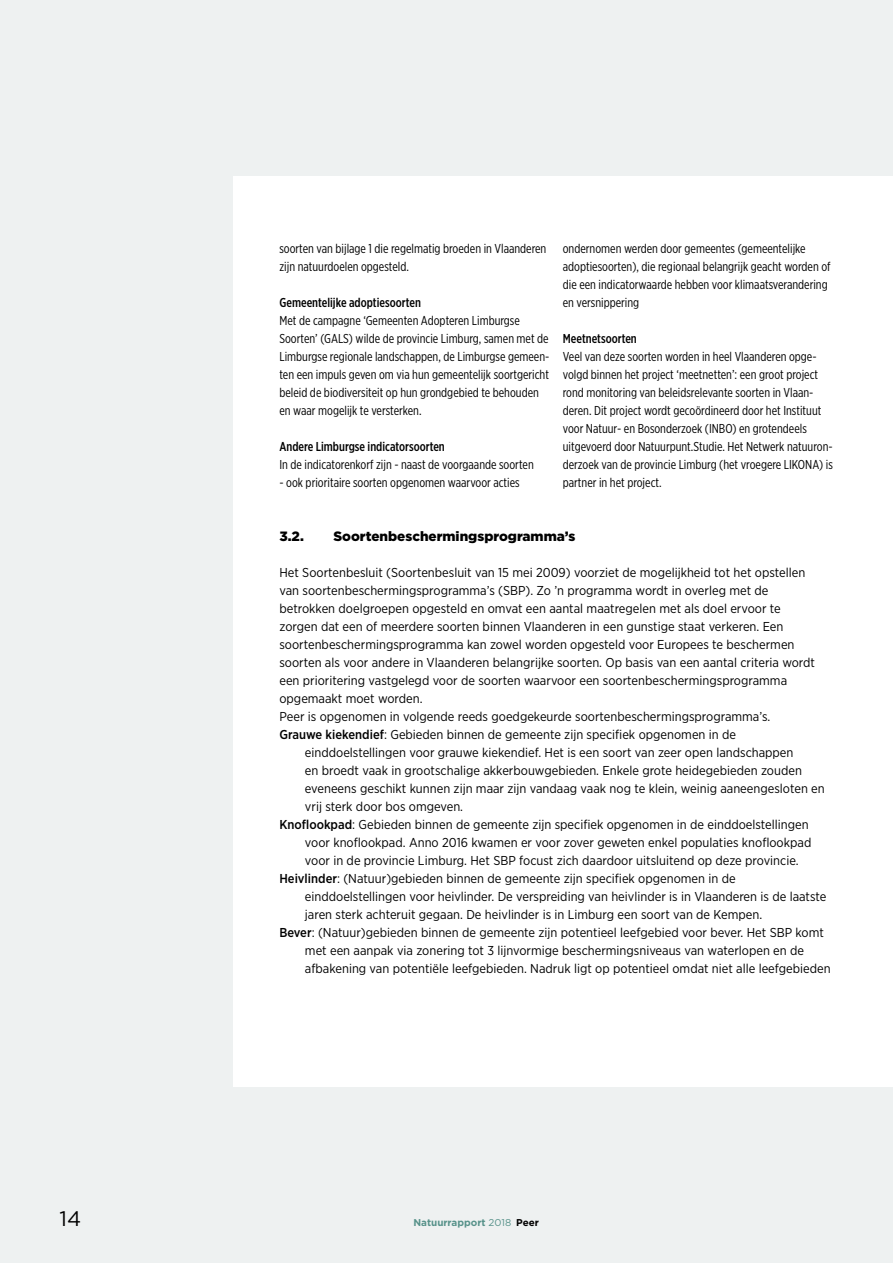
<style>
.page{position:relative;width:893px;height:1263px;background:#eef1f1}
.page>*{position:absolute;margin:0;border:0;box-sizing:border-box;transform-origin:0 0}
.t1{font:21px "Gotham";color:#000}
.Titel_1_2{font:900 13.5px "Gotham";color:#000}
.Tekst_Opsomming_-_nu{font:12.9px/18px "Gotham Narrow";color:#000}
.Toelichting_-_Tekst{font:12.9px/18px "Gotham X Narrow";color:#000}
.Tekst{font:12.9px/18px "Gotham Narrow";color:#000}
.Toelichting_-_Titel{font:500 12.9px "Gotham X Narrow";color:#000}
.t2{font:700 9.9px "Gotham";color:#57928a}
.s1{font-weight:500}
.s2{font-weight:400}
.s3{color:#000}
</style>
<div class="page">
<div style="left:234px;top:176px;width:659px;height:910px;background:#fff"></div>
<p class="Toelichting_-_Tekst" style="left:279px;top:240px;width:268px">soorten van bijlage 1 die regelmatig broeden in Vlaanderen zijn natuurdoelen opgesteld.</p>
<p class="Toelichting_-_Titel" style="left:279px;top:295px;width:143px">Gemeentelijke adoptiesoorten</p>
<p class="Toelichting_-_Tekst" style="left:279px;top:312px;width:271px">Met de campagne ‘Gemeenten Adopteren Limburgse Soorten’ (GALS) wilde de provincie Limburg, samen met de Limburgse regionale landschappen, de Limburgse gemeen&shy;ten een impuls geven om via hun gemeentelijk soortgericht beleid de biodiversiteit op hun grondgebied te behouden en waar mogelijk te versterken.</p>
<p class="Toelichting_-_Titel" style="left:279px;top:439px;width:167px">Andere Limburgse indicatorsoorten</p>
<p class="Toelichting_-_Tekst" style="left:279px;top:456px;width:256px">In de indicatorenkorf zijn - naast de voorgaande soorten</p>
<p class="Toelichting_-_Tekst" style="left:279px;top:474px;width:242px">- ook prioritaire soorten opgenomen waarvoor acties</p>
<p class="Toelichting_-_Tekst" style="left:563px;top:240px;width:269px">ondernomen werden door gemeentes (gemeentelijke adoptiesoorten), die regionaal belangrijk geacht worden of die een indicatorwaarde hebben voor klimaatsverandering en versnippering</p>
<p class="Toelichting_-_Titel" style="left:563px;top:331px;width:76px">Meetnetsoorten</p>
<p class="Toelichting_-_Tekst" style="left:563px;top:348px;width:271px">Veel van deze soorten worden in heel Vlaanderen opge&shy;volgd binnen het project ‘meetnetten’: een groot project rond monitoring van beleidsrelevante soorten in Vlaan&shy;deren. Dit project wordt gecoördineerd door het Instituut voor Natuur- en Bosonderzoek (INBO) en grotendeels uitgevoerd door Natuurpunt.Studie. Het Netwerk natuuron&shy;derzoek van de provincie Limburg (het vroegere LIKONA) is partner in het project.</p>
<p class="Titel_1_2" style="left:279px;top:527px;width:26px">3.2.</p>
<p class="Titel_1_2" style="left:333px;top:527px;width:244px">Soortenbeschermingsprogramma’s</p>
<p class="Tekst" style="left:279px;top:563px;width:537px">Het Soortenbesluit (Soortenbesluit van 15 mei 2009) voorziet de mogelijkheid tot het opstellen van soortenbeschermingsprogramma’s (SBP). Zo ’n programma wordt in overleg met de betrokken doelgroepen opgesteld en omvat een aantal maatregelen met als doel ervoor te zorgen dat een of meerdere soorten binnen Vlaanderen in een gunstige staat verkeren. Een soortenbeschermingsprogramma kan zowel worden opgesteld voor Europees te beschermen soorten als voor andere in Vlaanderen belangrijke soorten. Op basis van een aantal criteria wordt een prioritering vastgelegd voor de soorten waarvoor een soortenbeschermingsprogramma opgemaakt moet worden.</p>
<p class="Tekst" style="left:279px;top:707px;width:492px">Peer is opgenomen in volgende reeds goedgekeurde soortenbeschermingsprogramma’s.</p>
<p class="Tekst_Opsomming_-_nu" style="left:305px;top:725px;width:521px;text-indent:-26px"><span class="s1">Grauwe kiekendief</span>: Gebieden binnen de gemeente zijn specifiek opgenomen in de einddoelstellingen voor grauwe kiekendief. Het is een soort van zeer open landschappen<br>en broedt vaak in grootschalige akkerbouwgebieden. Enkele grote heidegebieden zouden eveneens geschikt kunnen zijn maar zijn vandaag vaak nog te klein, weinig aaneengesloten en vrij sterk door bos omgeven.</p>
<p class="Tekst_Opsomming_-_nu" style="left:305px;top:815px;width:508px;text-indent:-26px"><span class="s1">Knoflookpad</span>: Gebieden binnen de gemeente zijn specifiek opgenomen in de einddoelstellingen voor knoflookpad. Anno 2016 kwamen er voor zover geweten enkel populaties knoflookpad voor in de provincie Limburg. Het SBP focust zich daardoor uitsluitend op deze provincie.</p>
<p class="Tekst_Opsomming_-_nu" style="left:305px;top:869px;width:523px;text-indent:-26px"><span class="s1">Heivlinder</span>: (Natuur)gebieden binnen de gemeente zijn specifiek opgenomen in de einddoelstellingen voor heivlinder. De verspreiding van heivlinder is in Vlaanderen is de laatste jaren sterk achteruit gegaan. De heivlinder is in Limburg een soort van de Kempen.</p>
<p class="Tekst_Opsomming_-_nu" style="left:305px;top:923px;width:527px;text-indent:-26px"><span class="s1">Bever</span>: (Natuur)gebieden binnen de gemeente zijn potentieel leefgebied voor bever. Het SBP komt met een aanpak via zonering tot 3 lijnvormige beschermingsniveaus van waterlopen en de afbakening van potentiële leefgebieden. Nadruk ligt op potentieel omdat niet alle leefgebieden</p>
<h1 class="t1" style="left:60px;top:1205px;width:23px">14</h1>
<p class="t2" style="left:413px;top:1215px;width:127px">Natuurrapport <span class="s2">2018</span> <span class="s3">Peer</span></p>
</div>
